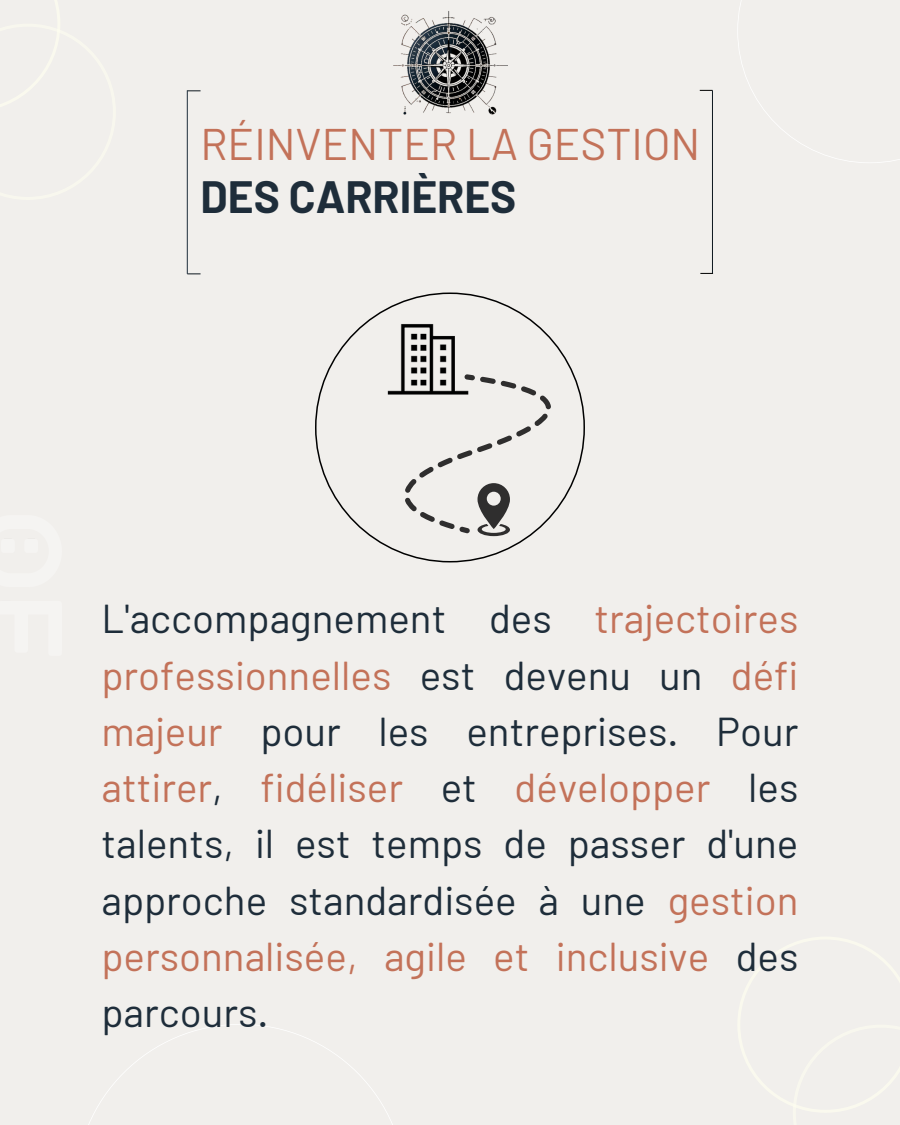
<style>
.page{position:relative;width:900px;height:1125px;background:#f1efec}
.page>*{position:absolute;margin:0;border:0;box-sizing:border-box;transform-origin:0 0}
.t1{font:44.2px "Barlow";color:#c37259}
.t2{font:700 44.2px "Barlow";color:#1e2d3a}
.t3{font:40.3px/56.2px "Barlow";color:#1e2d3a;text-align:justify}
.s1{color:#c37259}
</style>
<div class="page">
<svg style="left:88px;top:1024px;width:305px;height:101px"></svg>
<svg style="left:737px;top:0;width:163px;height:163px"></svg>
<img style="left:393px;top:11px;width:114px;height:104px">
<svg style="left:188px;top:90px;width:13px;height:1px"></svg>
<svg style="left:187px;top:274px;width:14px;height:1px"></svg>
<hr style="left:187px;top:90px;width:1px;height:184px;background:#1e2d3a">
<svg style="left:700px;top:90px;width:12px;height:1px"></svg>
<svg style="left:700px;top:273px;width:13px;height:1px"></svg>
<hr style="left:712px;top:90px;width:1px;height:183px;background:#0d171f">
<svg style="left:315px;top:292px;width:270px;height:270px"></svg>
<h2 class="t1" style="left:201px;top:116px;width:501px">RÉINVENTER LA GESTION</h2>
<h1 class="t2" style="left:201px;top:169px;width:317px">DES CARRIÈRES</h1>
<p class="t3" style="left:102px;top:589px;width:698px">L'accompagnement des <span class="s1">trajectoires professionnelles</span> est devenu un <span class="s1">défi majeur</span> pour les entreprises. Pour <span class="s1">attirer</span>, <span class="s1">fidéliser</span> et <span class="s1">développer</span> les talents, il est temps de passer d'une approche standardisée à une <span class="s1">gestion personnalisée, agile et inclusive</span> des parcours.</p>
</div>
